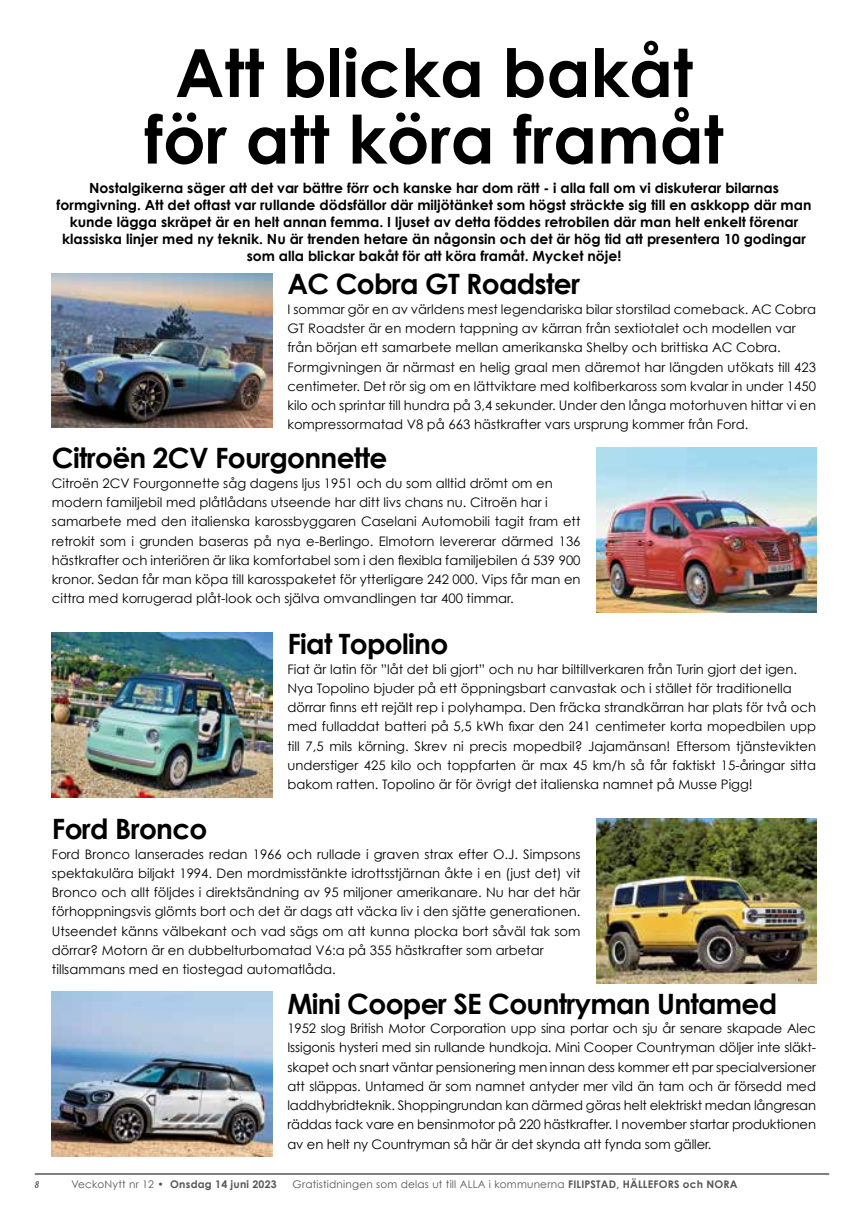
<style>
.page{position:relative;width:864px;height:1211px;background:#fff}
.page>*{position:absolute;margin:0;border:0;box-sizing:border-box;transform-origin:0 0}
.t1{font:700 66.5px/66.5px "Century Gothic";color:#000;text-align:center}
.t2{font:700 28px "Century Gothic";letter-spacing:-.025em;color:#000}
.t3{font:700 14px/16.8px "Century Gothic";color:#000;text-align:center}
.t4{font:13.12px/19.2px "Century Gothic";color:#000}
.t5{font:10.5px "Century Gothic";letter-spacing:.02em;color:#565655}
.t6{font:700 10.5px "Century Gothic";letter-spacing:.02em;color:#565655}
.t7{font:italic 600 condensed 10.5px "Myriad Pro";color:#565655}
.s1{font-weight:400}
.s2{font-weight:700}
</style>
<div class="page">
<hr style="left:35px;top:1173px;width:793px;height:1px;background:#000">
<img style="left:52px;top:273px;width:220px;height:154px">
<img style="left:52px;top:632px;width:220px;height:165px">
<img style="left:52px;top:991px;width:220px;height:165px">
<img style="left:596px;top:447px;width:219px;height:165px">
<img style="left:596px;top:818px;width:219px;height:165px">
<h1 class="t1" style="left:144px;top:38px;width:580px">Att blicka bakåt för att köra framåt</h1>
<p class="t3" style="left:57px;top:179px;width:756px">Nostalgikerna säger att det var bättre förr och kanske har dom rätt - i alla fall om vi diskuterar bilarnas formgivning. Att det oftast var rullande dödsfällor där miljötänket som högst sträckte sig till en askkopp där man kunde lägga skräpet är en helt annan femma. I ljuset av detta föddes retrobilen där man helt enkelt förenar klassiska linjer med ny teknik. Nu är trenden hetare än någonsin och det är hög tid att presentera 10 godingar som alla blickar bakåt för att köra framåt. Mycket nöje!</p>
<h2 class="t2" style="left:287px;top:267px;width:294px">AC Cobra GT Roadster</h2>
<p class="t4" style="left:287px;top:299px;width:530px">I sommar gör en av världens mest legendariska bilar storstilad comeback. AC Cobra GT Roadster är en modern tappning av kärran från sextiotalet och modellen var från början ett samarbete mellan amerikanska Shelby och brittiska AC Cobra.<br>Formgivningen är närmast en helig graal men däremot har längden utökats till 423 centimeter. Det rör sig om en lättviktare med kolfiberkaross som kvalar in under 1450 kilo och sprintar till hundra på 3,4 sekunder. Under den långa motorhuven hittar vi en kompressormatad V8 på 663 hästkrafter vars ursprung kommer från Ford.</p>
<h2 class="t2" style="left:52px;top:440px;width:337px">Citroën 2CV Fourgonnette</h2>
<p class="t4" style="left:52px;top:473px;width:530px">Citroën 2CV Fourgonnette såg dagens ljus 1951 och du som alltid drömt om en modern familjebil med plåtlådans utseende har ditt livs chans nu. Citroën har i samarbete med den italienska karossbyggaren Caselani Automobili tagit fram ett retrokit som i grunden baseras på nya e-Berlingo. Elmotorn levererar därmed 136 hästkrafter och interiören är lika komfortabel som i den flexibla familjebilen á 539 900 kronor. Sedan får man köpa till karosspaketet för ytterligare 242 000. Vips får man en cittra med korrugerad plåt-look och själva omvandlingen tar 400 timmar.</p>
<h2 class="t2" style="left:287px;top:626px;width:162px">Fiat Topolino</h2>
<p class="t4" style="left:287px;top:659px;width:530px">Fiat är latin för ”låt det bli gjort” och nu har biltillverkaren från Turin gjort det igen.<br>Nya Topolino bjuder på ett öppningsbart canvastak och i stället för traditionella dörrar finns ett rejält rep i polyhampa. Den fräcka strandkärran har plats för två och med fulladdat batteri på 5,5 kWh fixar den 241 centimeter korta mopedbilen upp till 7,5 mils körning. Skrev ni precis mopedbil? Jajamänsan! Eftersom tjänstevikten understiger 425 kilo och toppfarten är max 45 km/h så får faktiskt 15-åringar sitta bakom ratten. Topolino är för övrigt det italienska namnet på Musse Pigg!</p>
<h2 class="t2" style="left:52px;top:811px;width:157px">Ford Bronco</h2>
<p class="t4" style="left:52px;top:844px;width:530px">Ford Bronco lanserades redan 1966 och rullade i graven strax efter O.J. Simpsons spektakulära biljakt 1994. Den mordmisstänkte idrottsstjärnan åkte i en (just det) vit Bronco och allt följdes i direktsändning av 95 miljoner amerikanare. Nu har det här förhoppningsvis glömts bort och det är dags att väcka liv i den sjätte generationen.<br>Utseendet känns välbekant och vad sägs om att kunna plocka bort såväl tak som dörrar? Motorn är en dubbelturbomatad V6:a på 355 hästkrafter som arbetar tillsammans med en tiostegad automatlåda.</p>
<h2 class="t2" style="left:287px;top:986px;width:491px">Mini Cooper SE Countryman Untamed</h2>
<p class="t4" style="left:287px;top:1018px;width:530px;text-align:justify">1952 slog British Motor Corporation upp sina portar och sju år senare skapade Alec Issigonis hysteri med sin rullande hundkoja. Mini Cooper Countryman döljer inte släkt&shy;skapet och snart väntar pensionering men innan dess kommer ett par specialversioner att släppas. Untamed är som namnet antyder mer vild än tam och är försedd med laddhybridteknik. Shoppingrundan kan därmed göras helt elektriskt medan långresan räddas tack vare en bensinmotor på 220 hästkrafter. I november startar produktionen av en helt ny Countryman så här är det skynda att fynda som gäller.</p>
<p class="t7" style="left:35px;top:1177px;width:6px">8</p>
<p class="t6" style="left:71px;top:1177px;width:206px"><span class="s1">VeckoNytt nr 12 •</span> Onsdag 14 juni 2023</p>
<p class="t5" style="left:292px;top:1177px;width:446px">Gratistidningen som delas ut till ALLA i kommunerna <span class="s2">FILIPSTAD, HÄLLEFORS och NORA</span></p>
</div>
